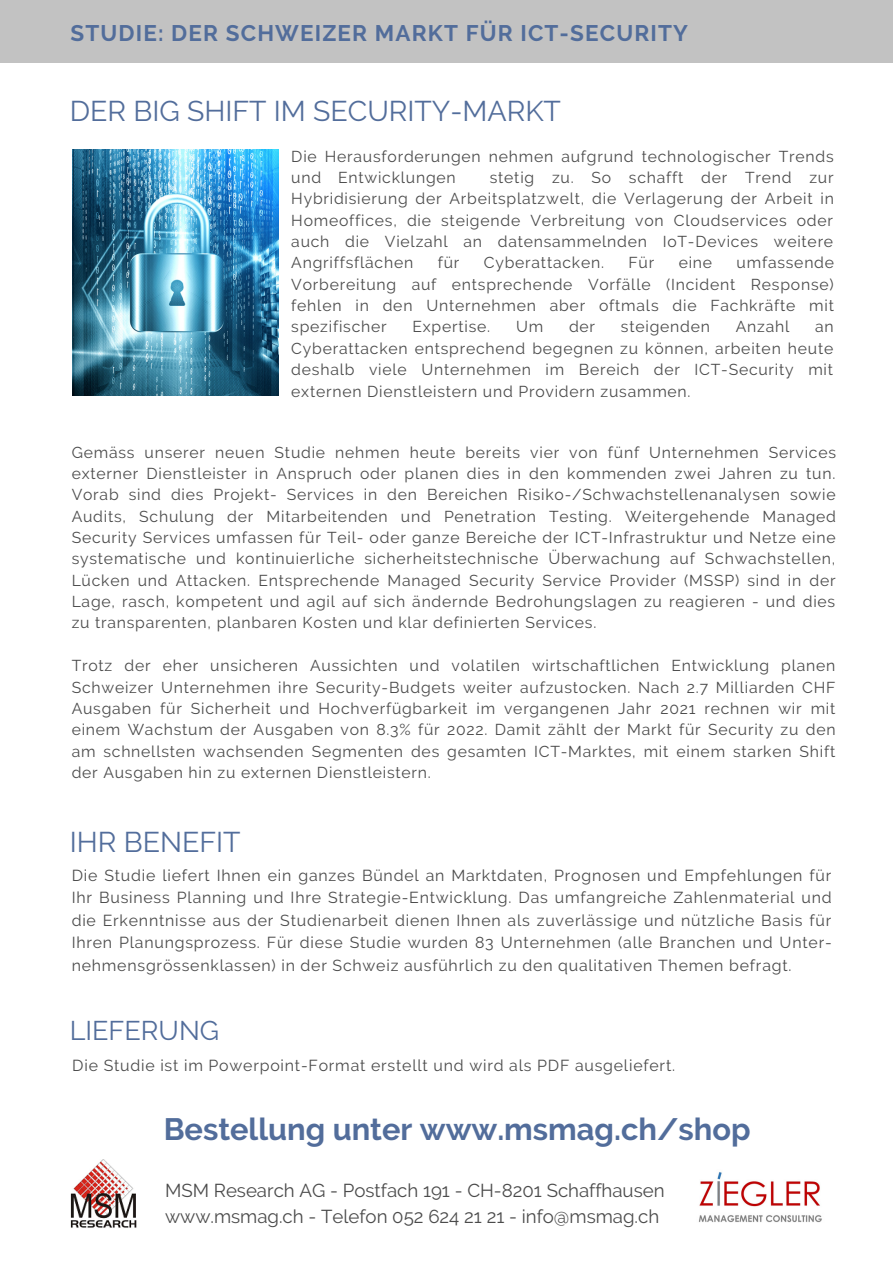
<style>
.page{position:relative;width:893px;height:1264px;background:#fff}
.page>*{position:absolute;margin:0;border:0;box-sizing:border-box;transform-origin:0 0}
.t1{font:700 30.75px "Raleway";color:#526d9b}
.t2{font:28.5px "Raleway";color:#526d9b}
.t3{font:27px "Raleway";color:#526d9b}
.t4{font:700 22.5px "Raleway";letter-spacing:.05em;color:#526d9b}
.t5{font:18.6px/25.8px "Raleway";color:#4b4b4b}
.t6{font:15.9px/22.5px "Raleway";letter-spacing:.05em;color:#4b4b4b;text-align:justify}
.t7{font:15.75px/21.3px "Raleway";letter-spacing:.05em;color:#4b4b4b;text-align:justify}
</style>
<div class="page">
<div style="left:0;top:0;width:892px;height:62px;background:#c2c2c2"></div>
<img style="left:70px;top:1159px;width:67px;height:69px">
<img style="left:698px;top:1172px;width:124px;height:51px">
<img style="left:72px;top:149px;width:206px;height:246px">
<h3 class="t4" style="left:70px;top:20px;width:619px">STUDIE: DER SCHWEIZER MARKT FÜR ICT-SECURITY</h3>
<h2 class="t2" style="left:70px;top:94px;width:492px">DER BIG SHIFT IM SECURITY-MARKT</h2>
<p class="t7" style="left:291px;top:145px;width:544px">Die Herausforderungen nehmen aufgrund technologischer Trends und Entwicklungen</p>
<p class="t7" style="left:291px;top:167px;width:544px;text-indent:198px">stetig zu. So schafft der Trend zur Hybridisierung der Arbeitsplatzwelt, die Verlagerung der Arbeit in Homeoffices, die steigende Verbreitung von Cloudservices oder auch die Vielzahl an datensammelnden IoT-Devices weitere Angriffsflächen</p>
<p class="t7" style="left:291px;top:252px;width:544px;text-indent:445px">umfassende Vorbereitung auf entsprechende Vorfälle (Incident Response) fehlen in den Unternehmen aber oftmals die Fachkräfte mit spezifischer</p>
<p class="t7" style="left:437px;top:252px;width:23px">für</p>
<p class="t7" style="left:484px;top:252px;width:122px">Cyberattacken.</p>
<p class="t7" style="left:628px;top:252px;width:27px">Für</p>
<p class="t7" style="left:678px;top:252px;width:35px">eine</p>
<p class="t7" style="left:412px;top:316px;width:79px">Expertise.</p>
<p class="t7" style="left:516px;top:316px;width:29px">Um</p>
<p class="t7" style="left:569px;top:316px;width:28px">der</p>
<p class="t7" style="left:621px;top:316px;width:91px">steigenden</p>
<p class="t7" style="left:735px;top:316px;width:55px">Anzahl</p>
<p class="t7" style="left:291px;top:316px;width:544px;text-indent:524px">an Cyberattacken entsprechend begegnen zu können, arbeiten heute deshalb viele Unternehmen im Bereich der ICT-Security mit externen Dienstleistern und Providern zusammen.</p>
<p class="t7" style="left:72px;top:441px;width:765px">Gemäss unserer neuen Studie nehmen heute bereits vier von fünf Unternehmen Services externer Dienstleister in Anspruch oder planen dies in den kommenden zwei Jahren zu tun.<br>Vorab sind dies Projekt- Services in den Bereichen Risiko-/Schwachstellenanalysen sowie Audits, Schulung der Mitarbeitenden und Penetration Testing. Weitergehende Managed Security Services umfassen für Teil- oder ganze Bereiche der ICT-Infrastruktur und Netze eine systematische und kontinuierliche sicherheitstechnische Überwachung auf Schwachstellen, Lücken und Attacken. Entsprechende Managed Security Service Provider (MSSP) sind in der Lage, rasch, kompetent und agil auf sich ändernde Bedrohungslagen zu reagieren - und dies zu transparenten, planbaren Kosten und klar definierten Services.</p>
<p class="t7" style="left:72px;top:655px;width:765px">Trotz der eher unsicheren Aussichten und volatilen wirtschaftlichen Entwicklung planen Schweizer Unternehmen ihre Security-Budgets weiter aufzustocken. Nach 2.7 Milliarden CHF Ausgaben für Sicherheit und Hochverfügbarkeit im vergangenen Jahr 2021 rechnen wir mit einem Wachstum der Ausgaben von 8.3% für 2022. Damit zählt der Markt für Security zu den am schnellsten wachsenden Segmenten des gesamten ICT-Marktes, mit einem starken Shift der Ausgaben hin zu externen Dienstleistern.</p>
<h2 class="t2" style="left:70px;top:825px;width:172px">IHR BENEFIT</h2>
<p class="t6" style="left:72px;top:863px;width:761px">Die Studie liefert Ihnen ein ganzes Bündel an Marktdaten, Prognosen und Empfehlungen für Ihr Business Planning und Ihre Strategie-Entwicklung. Das umfangreiche Zahlenmaterial und die Erkenntnisse aus der Studienarbeit dienen Ihnen als zuverlässige und nützliche Basis für Ihren Planungsprozess. Für diese Studie wurden 83 Unternehmen (alle Branchen und Unter&shy;nehmensgrössenklassen) in der Schweiz ausführlich zu den qualitativen Themen befragt.</p>
<h3 class="t3" style="left:70px;top:1014px;width:151px">LIEFERUNG</h3>
<p class="t6" style="left:72px;top:1054px;width:604px">Die Studie ist im Powerpoint-Format erstellt und wird als PDF ausgeliefert.</p>
<h1 class="t1" style="left:164px;top:1110px;width:588px">Bestellung unter www.msmag.ch/shop</h1>
<p class="t5" style="left:165px;top:1177px;width:501px">MSM Research AG - Postfach 191 - CH-8201 Schaffhausen www.msmag.ch - Telefon 052 624 21 21 - info@msmag.ch</p>
</div>
